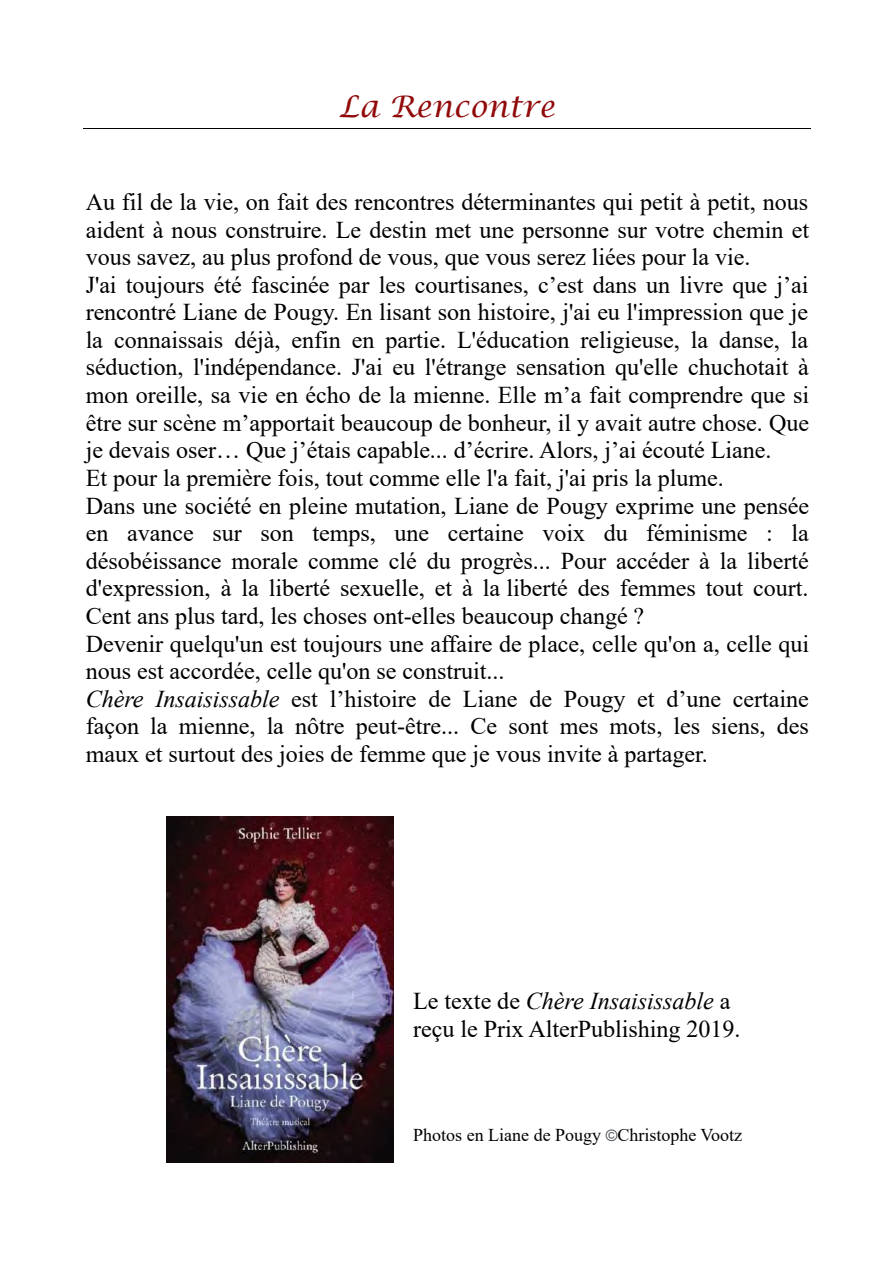
<style>
.page{position:relative;width:893px;height:1263px;background:#fff}
.page>*{position:absolute;margin:0;border:0;box-sizing:border-box;transform-origin:0 0}
.t1{font:italic 29.85px "Lucida Calligraphy";color:#910909}
.t2{font:24.15px/27.6px "Times New Roman";color:#000}
.t3{font:18px "Times New Roman";color:#000}
.s1{font-style:italic}
.s2{font-family:"Arial";font-size:15.9px;color:#4d5156}
</style>
<div class="page">
<hr style="left:84px;top:128px;width:727px;height:1px;background:#000">
<img style="left:167px;top:816px;width:226px;height:347px">
<p class="t1" style="left:339px;top:88px;width:217px">La Rencontre</p>
<p class="t2" style="left:86px;top:188px;width:725px">Au fil de la vie, on fait des rencontres déterminantes qui petit à petit, nous aident à nous construire. Le destin met une personne sur votre chemin et vous savez, au plus profond de vous, que vous serez liées pour la vie.<br>J'ai toujours été fascinée par les courtisanes, c’est dans un livre que j’ai rencontré Liane de Pougy. En lisant son histoire, j'ai eu l'impression que je la connaissais déjà, enfin en partie. L'éducation religieuse, la danse, la séduction, l'indépendance. J'ai eu l'étrange sensation qu'elle chuchotait à mon oreille, sa vie en écho de la mienne. Elle m’a fait comprendre que si être sur scène m’apportait beaucoup de bonheur, il y avait autre chose. Que je devais oser… Que j’étais capable... d’écrire. Alors, j’ai écouté Liane.<br>Et pour la première fois, tout comme elle l'a fait, j'ai pris la plume.<br>Dans une société en pleine mutation, Liane de Pougy exprime une pensée en avance sur son temps, une certaine voix du féminisme : la désobéissance morale comme clé du progrès... Pour accéder à la liberté d'expression, à la liberté sexuelle, et à la liberté des femmes tout court.<br>Cent ans plus tard, les choses ont-elles beaucoup changé ?<br>Devenir quelqu'un est toujours une affaire de place, celle qu'on a, celle qui nous est accordée, celle qu'on se construit...<br><span class="s1">Chère Insaisissable</span> est l’histoire de Liane de Pougy et d’une certaine façon la mienne, la nôtre peut-être... Ce sont mes mots, les siens, des maux et surtout des joies de femme que je vous invite à partager.</p>
<p class="t2" style="left:413px;top:986px;width:329px">Le texte de <span class="s1">Chère Insaisissable</span> a reçu le Prix AlterPublishing 2019.</p>
<p class="t3" style="left:413px;top:1122px;width:330px">Photos en Liane de Pougy <span class="s2">©</span>Christophe Vootz</p>
</div>
